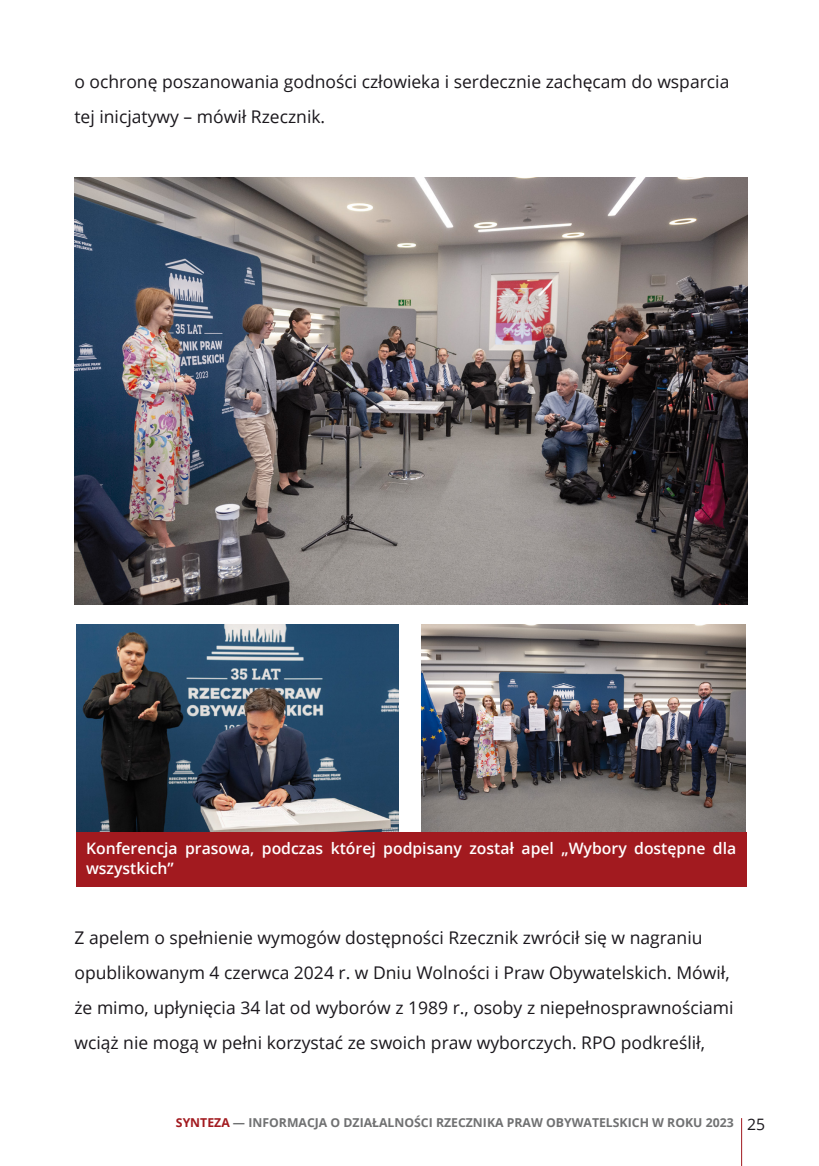
<style>
.page{position:relative;width:819px;height:1166px;background:#fff}
.page>*{position:absolute;margin:0;border:0;box-sizing:border-box;transform-origin:0 0}
._00_podstawowy_10_20{font:17.5px/35px "Open Sans";color:#1a171c}
._05_podpis_pod_foto_0000{font:600 15.75px/19.2px "Open Sans";color:#fff}
.t1{font:700 12.25px "Open Sans";color:#707172}
.s1{color:#a21a1f}
.s2{font-weight:400;font-size:15.75px;color:#1a171c}
</style>
<div class="page">
<hr style="left:741px;top:1118px;width:1px;height:48px;background:#a21a1f">
<img style="left:76px;top:624px;width:322px;height:208px">
<img style="left:421px;top:624px;width:324px;height:208px">
<img style="left:74px;top:178px;width:673px;height:426px">
<div style="left:76px;top:832px;width:670px;height:55px;background:#a21a1f"></div>
<p class="_00_podstawowy_10_20" style="left:74px;top:64px;width:656px">o ochronę poszanowania godności człowieka i serdecznie zachęcam do wsparcia tej inicjatywy – mówił Rzecznik.</p>
<p class="_05_podpis_pod_foto_0000" style="left:86px;top:839px;width:651px">Konferencja prasowa, podczas której podpisany został apel „Wybory dostępne dla wszystkich”</p>
<p class="_00_podstawowy_10_20" style="left:74px;top:920px;width:660px">Z apelem o spełnienie wymogów dostępności Rzecznik zwrócił się w nagraniu opublikowanym 4 czerwca 2024 r. w Dniu Wolności i Praw Obywatelskich. Mówił, że mimo, upłynięcia 34 lat od wyborów z 1989 r., osoby z niepełnosprawnościami wciąż nie mogą w pełni korzystać ze swoich praw wyborczych. RPO podkreślił,</p>
<p class="t1" style="left:176px;top:1114px;width:590px"><span class="s1">SYNTEZA</span> — INFORMACJA O DZIAŁALNOŚCI RZECZNIKA PRAW OBYWATELSKICH W ROKU 2023 <span class="s2">25</span></p>
</div>
